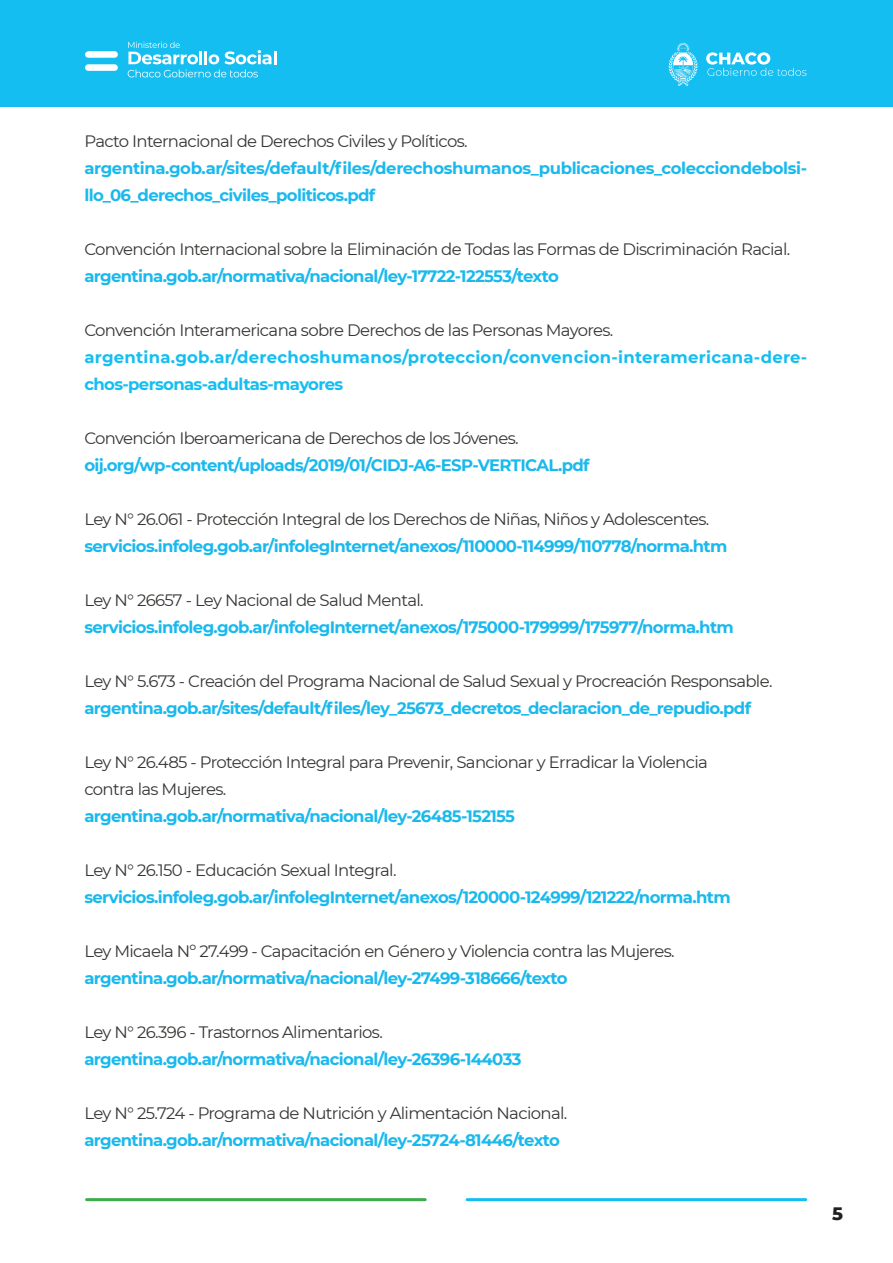
<style>
.page{position:relative;width:893px;height:1263px;background:#fff}
.page>*{position:absolute;margin:0;border:0;box-sizing:border-box;transform-origin:0 0}
.t1{font:800 18px "Montserrat Alternates";color:#231f20}
.t2{font:700 16.5px/27px "Montserrat";letter-spacing:-.04em;color:#1ab9ed}
.t3{font:16.5px "Montserrat";letter-spacing:-.04em;color:#353533}
.t4{font:700 16.5px/27px "Montserrat";letter-spacing:.015em;color:#15bef1}
</style>
<div class="page">
<hr style="left:87px;top:1198px;width:338px;height:3px;background:#3cab49">
<hr style="left:467px;top:1198px;width:339px;height:3px;background:#15bef1">
<div style="left:0;top:0;width:893px;height:106px;background:#15bef1"></div>
<svg style="left:128px;top:42px;width:148px;height:35px"></svg>
<svg style="left:85px;top:64px;width:33px;height:7px"></svg>
<svg style="left:85px;top:51px;width:33px;height:7px"></svg>
<svg style="left:706px;top:52px;width:100px;height:24px"></svg>
<svg style="left:668px;top:42px;width:30px;height:44px"></svg>
<p class="t3" style="left:84px;top:130px;width:385px">Pacto Internacional de Derechos Civiles y Políticos.</p>
<p class="t2" style="left:84px;top:154px;width:724px">argentina.gob.ar/sites/default/files/derechoshumanos_publicaciones_colecciondebolsi&shy;llo_06_derechos_civiles_politicos.pdf</p>
<p class="t3" style="left:84px;top:238px;width:707px">Convención Internacional sobre la Eliminación de Todas las Formas de Discriminación Racial.</p>
<p class="t2" style="left:84px;top:262px;width:476px">argentina.gob.ar/normativa/nacional/ley-17722-122553/texto</p>
<p class="t3" style="left:84px;top:319px;width:530px">Convención Interamericana sobre Derechos de las Personas Mayores.</p>
<p class="t4" style="left:84px;top:343px;width:724px">argentina.gob.ar/derechoshumanos/proteccion/convencion-interamericana-dere&shy;chos-personas-adultas-mayores</p>
<p class="t3" style="left:84px;top:427px;width:436px">Convención Iberoamericana de Derechos de los Jóvenes.</p>
<p class="t2" style="left:84px;top:451px;width:507px">oij.org/wp-content/uploads/2019/01/CIDJ-A6-ESP-VERTICAL.pdf</p>
<p class="t3" style="left:84px;top:508px;width:626px">Ley N° 26.061 - Protección Integral de los Derechos de Niñas, Niños y Adolescentes.</p>
<p class="t2" style="left:84px;top:532px;width:644px">servicios.infoleg.gob.ar/infolegInternet/anexos/110000-114999/110778/norma.htm</p>
<p class="t3" style="left:84px;top:589px;width:341px">Ley N° 26657 - Ley Nacional de Salud Mental.</p>
<p class="t2" style="left:84px;top:613px;width:651px">servicios.infoleg.gob.ar/infolegInternet/anexos/175000-179999/175977/norma.htm</p>
<p class="t3" style="left:84px;top:670px;width:690px">Ley N° 5.673 - Creación del Programa Nacional de Salud Sexual y Procreación Responsable.</p>
<p class="t2" style="left:84px;top:694px;width:668px">argentina.gob.ar/sites/default/files/ley_25673_decretos_declaracion_de_repudio.pdf</p>
<p class="t3" style="left:84px;top:751px;width:625px">Ley N° 26.485 - Protección Integral para Prevenir, Sancionar y Erradicar la Violencia</p>
<p class="t3" style="left:84px;top:778px;width:143px">contra las Mujeres.</p>
<p class="t2" style="left:84px;top:802px;width:432px">argentina.gob.ar/normativa/nacional/ley-26485-152155</p>
<p class="t3" style="left:84px;top:859px;width:314px">Ley N° 26.150 - Educación Sexual Integral.</p>
<p class="t2" style="left:84px;top:883px;width:648px">servicios.infoleg.gob.ar/infolegInternet/anexos/120000-124999/121222/norma.htm</p>
<p class="t3" style="left:84px;top:940px;width:592px">Ley Micaela Nº 27.499 - Capacitación en Género y Violencia contra las Mujeres.</p>
<p class="t2" style="left:84px;top:964px;width:485px">argentina.gob.ar/normativa/nacional/ley-27499-318666/texto</p>
<p class="t3" style="left:84px;top:1021px;width:300px">Ley N° 26.396 - Trastornos Alimentarios.</p>
<p class="t2" style="left:84px;top:1045px;width:439px">argentina.gob.ar/normativa/nacional/ley-26396-144033</p>
<p class="t3" style="left:84px;top:1102px;width:484px">Ley N° 25.724 - Programa de Nutrición y Alimentación Nacional.</p>
<p class="t2" style="left:84px;top:1126px;width:477px">argentina.gob.ar/normativa/nacional/ley-25724-81446/texto</p>
<p class="t1" style="left:832px;top:1201px;width:12px">5</p>
</div>
